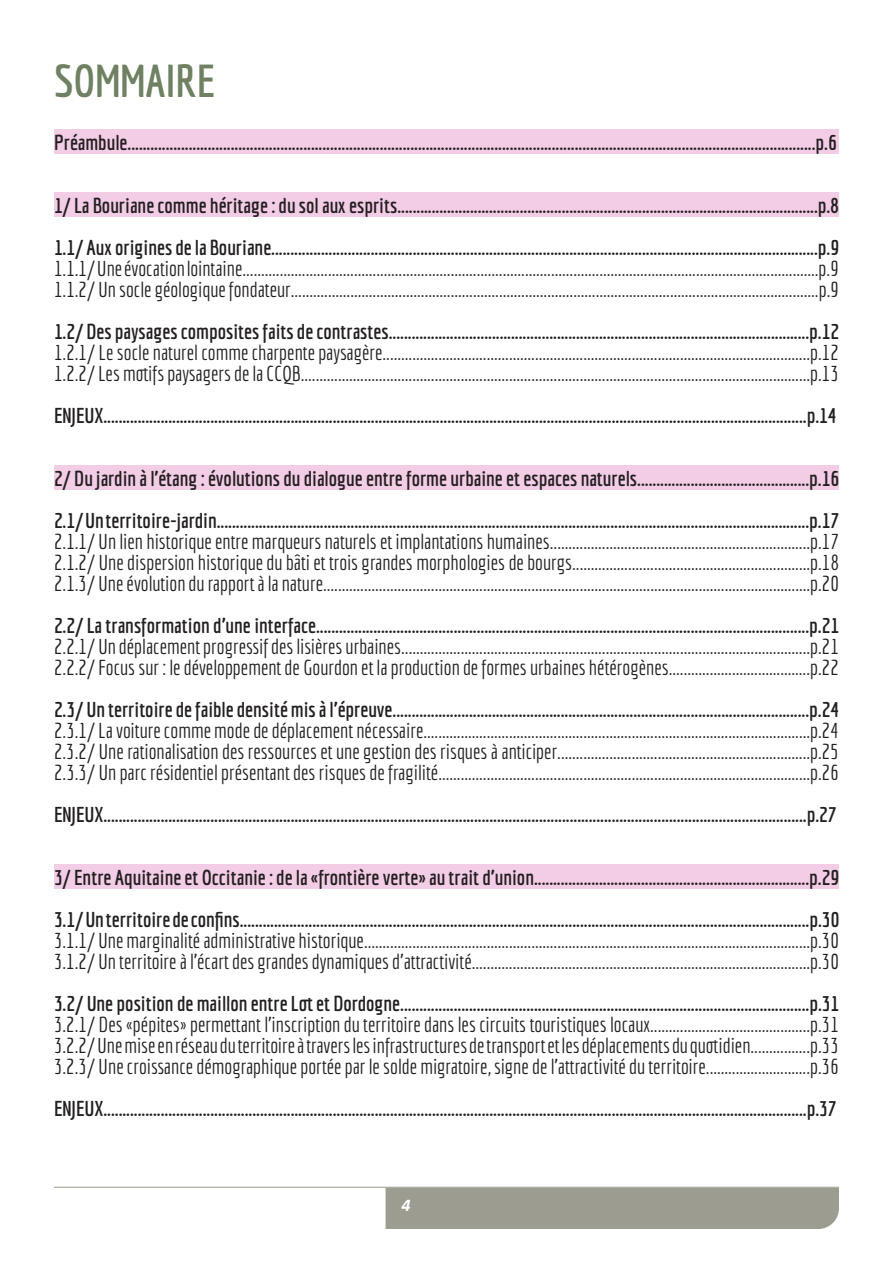
<style>
.page{position:relative;width:893px;height:1263px;background:#fff}
.page>*{position:absolute;margin:0;border:0;box-sizing:border-box;transform-origin:0 0}
.t1{font:700 45px "Economica";color:#6f8162}
.t2{font:21px/21px "Economica";color:#231f20}
.t3{font:700 21px/42px "Economica";color:#231f20}
.t4{font:italic 700 18px "Calibri";color:#fff}
</style>
<div class="page">
<div style="left:386px;top:1188px;width:453px;height:41px;background:#9c9d90"></div>
<hr style="left:54px;top:1187px;width:785px;height:1px;background:#9c9d90">
<div style="left:54px;top:130px;width:785px;height:24px;background:#f3cce5"></div>
<div style="left:54px;top:193px;width:785px;height:24px;background:#f3cce5"></div>
<div style="left:54px;top:466px;width:785px;height:24px;background:#f3cce5"></div>
<div style="left:54px;top:865px;width:785px;height:24px;background:#f3cce5"></div>
<h1 class="t1" style="left:54px;top:55px;width:162px">SOMMAIRE</h1>
<p class="t3" style="left:54px;top:121px;width:784px">Préambule....................................................................................................................................................................................p.6</p>
<p class="t3" style="left:54px;top:184px;width:786px">1/ La Bouriane comme héritage : du sol aux esprits..............................................................................................................p.8<br>1.1/ Aux origines de la Bouriane...............................................................................................................................................p.9</p>
<p class="t2" style="left:54px;top:259px;width:786px">1.1.1/ Une évocation lointaine...........................................................................................................................................................p.9<br>1.1.2/ Un socle géologique fondateur..............................................................................................................................................p.9</p>
<p class="t3" style="left:54px;top:310px;width:786px">1.2/ Des paysages composites faits de contrastes..............................................................................................................p.12</p>
<p class="t2" style="left:54px;top:343px;width:787px">1.2.1/ Le socle naturel comme charpente paysagère...................................................................................................................p.12<br>1.2.2/ Les motifs paysagers de la CCQB.........................................................................................................................................p.13</p>
<p class="t3" style="left:54px;top:394px;width:784px">ENJEUX........................................................................................................................................................................................p.14</p>
<p class="t3" style="left:54px;top:457px;width:786px">2/ Du jardin à l’étang : évolutions du dialogue entre forme urbaine et espaces naturels.............................................p.16<br>2.1/ Un territoire-jardin...........................................................................................................................................................p.17</p>
<p class="t2" style="left:54px;top:532px;width:787px;text-align:justify">2.1.1/ Un lien historique entre marqueurs naturels et implantations humaines......................................................................p.17<br>2.1.2/ Une dispersion historique du bâti et trois grandes morphologies de bourgs................................................................p.18<br>2.1.3/ Une évolution du rapport à la nature...................................................................................................................................p.20</p>
<p class="t3" style="left:54px;top:604px;width:786px">2.2/ La transformation d’une interface.................................................................................................................................p.21</p>
<p class="t2" style="left:54px;top:637px;width:786px">2.2.1/ Un déplacement progressif des lisières urbaines..............................................................................................................p.21<br>2.2.2/ Focus sur : le développement de Gourdon et la production de formes urbaines hétérogènes......................................p.22</p>
<p class="t3" style="left:54px;top:688px;width:786px">2.3/ Un territoire de faible densité mis à l’épreuve.............................................................................................................p.24</p>
<p class="t2" style="left:54px;top:719px;width:786px;text-align:justify">2.3.1/ La voiture comme mode de déplacement nécessaire........................................................................................................p.24<br>2.3.2/ Une rationalisation des ressources et une gestion des risques à anticiper....................................................................p.25<br>2.3.3/ Un parc résidentiel présentant des risques de fragilité....................................................................................................p.26</p>
<p class="t3" style="left:54px;top:793px;width:784px">ENJEUX........................................................................................................................................................................................p.27</p>
<p class="t3" style="left:54px;top:856px;width:787px">3/ Entre Aquitaine et Occitanie : de la «frontière verte» au trait d’union........................................................................p.29<br>3.1/ Un territoire de confins.....................................................................................................................................................p.30</p>
<p class="t2" style="left:54px;top:929px;width:786px">3.1.1/ Une marginalité administrative historique........................................................................................................................p.30<br>3.1.2/ Un territoire à l’écart des grandes dynamiques d’attractivité...........................................................................................p.30</p>
<p class="t3" style="left:54px;top:982px;width:787px">3.2/ Une position de maillon entre Lot et Dordogne...........................................................................................................p.31</p>
<p class="t2" style="left:54px;top:1013px;width:786px;text-align:justify">3.2.1/ Des «pépites» permettant l’inscription du territoire dans les circuits touristiques locaux...........................................p.31<br>3.2.2/ Une mise en réseau du territoire à travers les infrastructures de transport et les déplacements du quotidien................p.33<br>3.2.3/ Une croissance démographique portée par le solde migratoire, signe de l’attractivité du territoire............................p.36</p>
<p class="t3" style="left:54px;top:1087px;width:784px">ENJEUX........................................................................................................................................................................................p.37</p>
<p class="t4" style="left:402px;top:1199px;width:11px">4</p>
</div>
